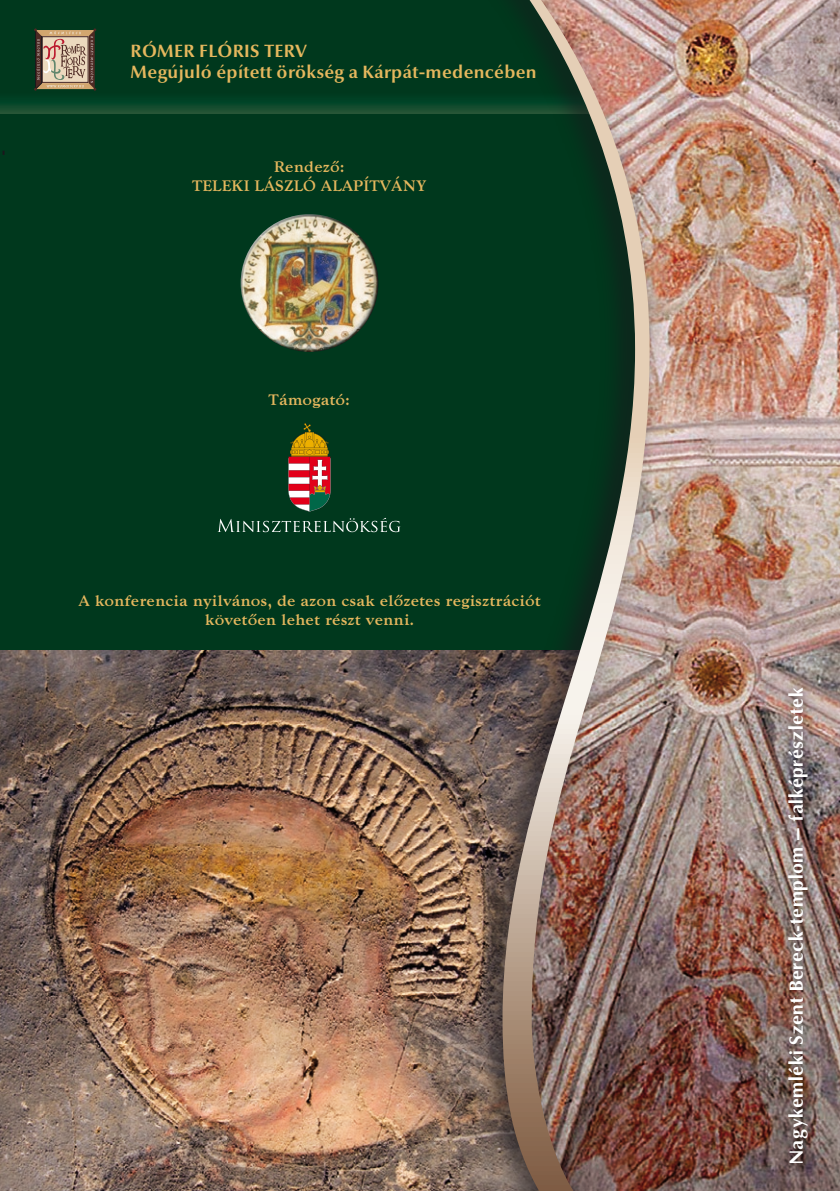
<style>
.page{position:relative;width:840px;height:1191px;background:#fff}
.page>*{position:absolute;margin:0;border:0;box-sizing:border-box;transform-origin:0 0}
.t1{font:700 18px/21.6px "Optima Nova";letter-spacing:.02em;color:#e5b75e}
.t2{font:700 18px "Omni";letter-spacing:.02em;color:#fff}
.t3{font:700 16px/19.2px "Goudy Os";color:#e5b75e;text-align:center}
</style>
<div class="page">
<div style="left:0;top:0;width:839px;height:1191px;background:#00381d"></div>
<svg style="left:0;top:29px;width:464px;height:84px"></svg>
<svg style="left:34px;top:28px;width:62px;height:63px;background:#a18b74"></svg>
<img style="left:0;top:650px;width:464px;height:541px">
<img style="left:690px;top:0;width:149px;height:1191px">
<div style="left:464px;top:0;width:226px;height:1191px;background:#1a171c;opacity:.66"></div>
<img style="left:502px;top:0;width:147px;height:1191px">
<div style="left:237px;top:214px;width:142px;height:138px;background:#1a171c;opacity:.48"></div>
<svg style="left:288px;top:423px;width:42px;height:89px"></svg>
<svg style="left:217px;top:518px;width:183px;height:14px"></svg>
<div style="left:774px;top:643px;width:60px;height:533px;background:#1a171c;opacity:.75"></div>
<p class="t1" style="left:130px;top:40px;width:407px">RÓMER FLÓRIS TERV<br>Megújuló épített örökség a Kárpát-medencében</p>
<p class="t3" style="left:192px;top:157px;width:236px">Rendezõ:<br>TELEKI LÁSZLÓ ALAPÍTVÁNY</p>
<p class="t3" style="left:268px;top:390px;width:83px">Támogató:</p>
<p class="t3" style="left:78px;top:591px;width:463px">A konferencia nyilvános, de azon csak előzetes regisztrációt követően lehet részt venni.</p>
<p class="t2" style="left:783px;top:1163px;width:478px;rotate:-90deg">Nagykemléki Szent Bereck-templom – falképrészletek</p>
</div>
